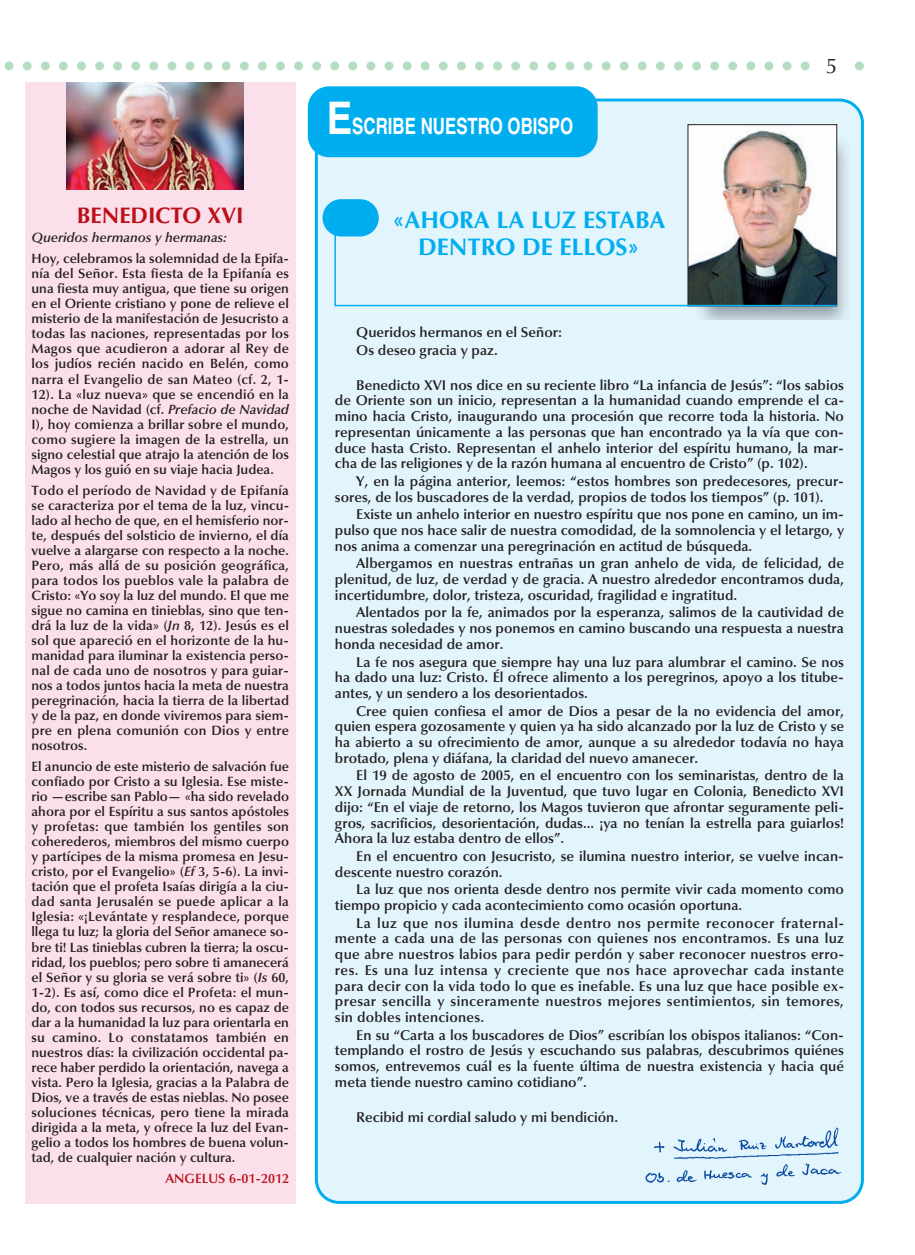
<style>
.page{position:relative;width:915px;height:1255px;background:#fff}
.page>*{position:absolute;margin:0;border:0;box-sizing:border-box;transform-origin:0 0}
.t1{font:700 24px/27px "Optima";color:#00aeef;text-align:center}
.t2{font:700 22.5px "Helvetica";color:#fff;scale:.75 1}
.t3{font:700 22.5px "Optima";color:#bb1018}
.t4{font:21px "Optima";color:#231f20}
.t5{font:600 14.25px/15.8px "Optima";color:#231f20;text-align:justify}
.t6{font:600 13.5px/15px "Optima";color:#231f20;text-align:justify}
.t7{font:600 13.5px "Optima";color:#bb1018}
.s1{font-style:italic}
.s2{font-size:45px}
</style>
<div class="page">
<svg style="left:4px;top:61px;width:859px;height:9px"></svg>
<div style="left:815px;top:51px;width:32px;height:30px;background:#fff"></div>
<div style="left:315px;top:98px;width:548px;height:1105px;background:#e2f4fc"></div>
<div style="left:308px;top:86px;width:289px;height:71px;background:#00aeef;border-radius:21px"></div>
<div style="left:322px;top:199px;width:56px;height:37px;background:#00aeef;border-radius:19px"></div>
<img style="left:696px;top:138px;width:153px;height:181px">
<img style="left:689px;top:126px;width:145px;height:106px">
<div style="left:687px;top:124px;width:149px;height:182px;border:1px solid #231f20"></div>
<img style="left:638px;top:1125px;width:206px;height:62px">
<svg style="left:333px;top:232px;width:505px;height:75px;background:#b5c7cf"></svg>
<div style="left:26px;top:83px;width:270px;height:1120px;background:#fbdfeb"></div>
<img style="left:67px;top:83px;width:176px;height:106px">
<p class="t3" style="left:77px;top:206px;width:168px">BENEDICTO XVI</p>
<p class="t6" style="left:32px;top:228px;width:259px;line-height:21.3px"><span class="s1">Queridos hermanos y hermanas:<br></span>Hoy, celebramos la solemnidad de la Epifa-</p>
<p class="t6" style="left:32px;top:268px;width:259px">nía del Señor. Esta fiesta de la Epifanía es una fiesta muy antigua, que tiene su origen en el Oriente cristiano y pone de relieve el misterio de la manifestación de Jesucristo a todas las naciones, representadas por los Magos que acudieron a adorar al Rey de los judíos recién nacido en Belén, como narra el Evangelio de san Mateo (cf. 2, 1- 12). La «luz nueva» que se encendió en la noche de Navidad (cf. <span class="s1">Prefacio de Navidad </span>I), hoy comienza a brillar sobre el mundo, como sugiere la imagen de la estrella, un signo celestial que atrajo la atención de los Magos y los guió en su viaje hacia Judea.</p>
<p class="t6" style="left:32px;top:484px;width:259px">Todo el período de Navidad y de Epifanía se caracteriza por el tema de la luz, vincu&shy;lado al hecho de que, en el hemisferio nor&shy;te, después del solsticio de invierno, el día vuelve a alargarse con respecto a la noche.<br>Pero, más allá de su posición geográfica, para todos los pueblos vale la palabra de Cristo: «Yo soy la luz del mundo. El que me sigue no camina en tinieblas, sino que ten&shy;drá la luz de la vida» (<span class="s1">Jn</span> 8, 12). Jesús es el sol que apareció en el horizonte de la hu&shy;manidad para iluminar la existencia perso&shy;nal de cada uno de nosotros y para guiar&shy;nos a todos juntos hacia la meta de nuestra peregrinación, hacia la tierra de la libertad y de la paz, en donde viviremos para siem&shy;pre en plena comunión con Dios y entre nosotros.</p>
<p class="t6" style="left:32px;top:760px;width:259px">El anuncio de este misterio de salvación fue confiado por Cristo a su Iglesia. Ese miste&shy;rio —escribe san Pablo— «ha sido revelado ahora por el Espíritu a sus santos apóstoles y profetas: que también los gentiles son coherederos, miembros del mismo cuerpo y partícipes de la misma promesa en Jesu&shy;cristo, por el Evangelio» (<span class="s1">Ef</span> 3, 5-6). La invi&shy;tación que el profeta Isaías dirigía a la ciu&shy;dad santa Jerusalén se puede aplicar a la Iglesia: «¡Levántate y resplandece, porque llega tu luz; la gloria del Señor amanece so&shy;bre ti! Las tinieblas cubren la tierra; la oscu&shy;ridad, los pueblos; pero sobre ti amanecerá el Señor y su gloria se verá sobre ti» (<span class="s1">Is</span> 60, 1-2). Es así, como dice el Profeta: el mun&shy;do, con todos sus recursos, no es capaz de dar a la humanidad la luz para orientarla en su camino. Lo constatamos también en nuestros días: la civilización occidental pa&shy;rece haber perdido la orientación, navega a vista. Pero la Iglesia, gracias a la Palabra de Dios, ve a través de estas nieblas. No posee soluciones técnicas, pero tiene la mirada dirigida a la meta, y ofrece la luz del Evan&shy;gelio a todos los hombres de buena volun&shy;tad, de cualquier nación y cultura.</p>
<p class="t7" style="left:165px;top:1172px;width:125px">ANGELUS 6-01-2012</p>
<p class="t2" style="left:326px;top:118px;width:330px"><span class="s2">E</span>SCRIBE NUESTRO OBISPO</p>
<p class="t1" style="left:392px;top:209px;width:274px">«AHORA LA LUZ ESTABA<br>DENTRO DE ELLOS»</p>
<p class="t4" style="left:825px;top:57px;width:13px">5</p>
<p class="t5" style="left:356px;top:325px;width:207px;line-height:17.5px">Queridos hermanos en el Señor:<br>Os deseo gracia y paz.</p>
<p class="t5" style="left:335px;top:378px;width:510px;text-indent:21px">Benedicto XVI nos dice en su reciente libro “La infancia de Jesús”: “los sabios de Oriente son un inicio, representan a la humanidad cuando emprende el ca&shy;mino hacia Cristo, inaugurando una procesión que recorre toda la historia. No representan únicamente a las personas que han encontrado ya la vía que con&shy;duce hasta Cristo. Representan el anhelo interior del espíritu humano, la mar&shy;cha de las religiones y de la razón humana al encuentro de Cristo” (p. 102).</p>
<p class="t5" style="left:335px;top:474px;width:510px;text-indent:21px">Y, en la página anterior, leemos: “estos hombres son predecesores, precur&shy;sores, de los buscadores de la verdad, propios de todos los tiempos” (p. 101).</p>
<p class="t5" style="left:335px;top:508px;width:510px;text-indent:21px">Existe un anhelo interior en nuestro espíritu que nos pone en camino, un im&shy;pulso que nos hace salir de nuestra comodidad, de la somnolencia y el letargo, y nos anima a comenzar una peregrinación en actitud de búsqueda.</p>
<p class="t5" style="left:335px;top:557px;width:510px;text-indent:21px">Albergamos en nuestras entrañas un gran anhelo de vida, de felicidad, de plenitud, de luz, de verdad y de gracia. A nuestro alrededor encontramos duda, incertidumbre, dolor, tristeza, oscuridad, fragilidad e ingratitud.</p>
<p class="t5" style="left:335px;top:606px;width:510px;text-indent:21px">Alentados por la fe, animados por la esperanza, salimos de la cautividad de nuestras soledades y nos ponemos en camino buscando una respuesta a nuestra honda necesidad de amor.</p>
<p class="t5" style="left:335px;top:655px;width:510px;text-indent:21px">La fe nos asegura que siempre hay una luz para alumbrar el camino. Se nos ha dado una luz: Cristo. Él ofrece alimento a los peregrinos, apoyo a los titube&shy;antes, y un sendero a los desorientados.</p>
<p class="t5" style="left:335px;top:704px;width:510px;text-indent:21px">Cree quien confiesa el amor de Dios a pesar de la no evidencia del amor, quien espera gozosamente y quien ya ha sido alcanzado por la luz de Cristo y se ha abierto a su ofrecimiento de amor, aunque a su alrededor todavía no haya brotado, plena y diáfana, la claridad del nuevo amanecer.</p>
<p class="t5" style="left:335px;top:769px;width:510px;text-indent:21px">El 19 de agosto de 2005, en el encuentro con los seminaristas, dentro de la XX Jornada Mundial de la Juventud, que tuvo lugar en Colonia, Benedicto XVI dijo: “En el viaje de retorno, los Magos tuvieron que afrontar seguramente peli&shy;gros, sacrificios, desorientación, dudas... ¡ya no tenían la estrella para guiarlos!<br>Ahora la luz estaba dentro de ellos”.</p>
<p class="t5" style="left:335px;top:849px;width:510px;text-indent:21px">En el encuentro con Jesucristo, se ilumina nuestro interior, se vuelve incan&shy;descente nuestro corazón.</p>
<p class="t5" style="left:335px;top:883px;width:510px;text-indent:21px">La luz que nos orienta desde dentro nos permite vivir cada momento como tiempo propicio y cada acontecimiento como ocasión oportuna.</p>
<p class="t5" style="left:335px;top:916px;width:510px;text-indent:21px">La luz que nos ilumina desde dentro nos permite reconocer fraternal&shy;mente a cada una de las personas con quienes nos encontramos. Es una luz que abre nuestros labios para pedir perdón y saber reconocer nuestros erro&shy;res. Es una luz intensa y creciente que nos hace aprovechar cada instante para decir con la vida todo lo que es inefable. Es una luz que hace posible ex&shy;presar sencilla y sinceramente nuestros mejores sentimientos, sin temores, sin dobles intenciones.</p>
<p class="t5" style="left:335px;top:1028px;width:510px;text-indent:21px">En su “Carta a los buscadores de Dios” escribían los obispos italianos: “Con&shy;templando el rostro de Jesús y escuchando sus palabras, descubrimos quiénes somos, entrevemos cuál es la fuente última de nuestra existencia y hacia qué meta tiende nuestro camino cotidiano”.</p>
<p class="t5" style="left:356px;top:1110px;width:263px">Recibid mi cordial saludo y mi bendición.</p>
</div>
